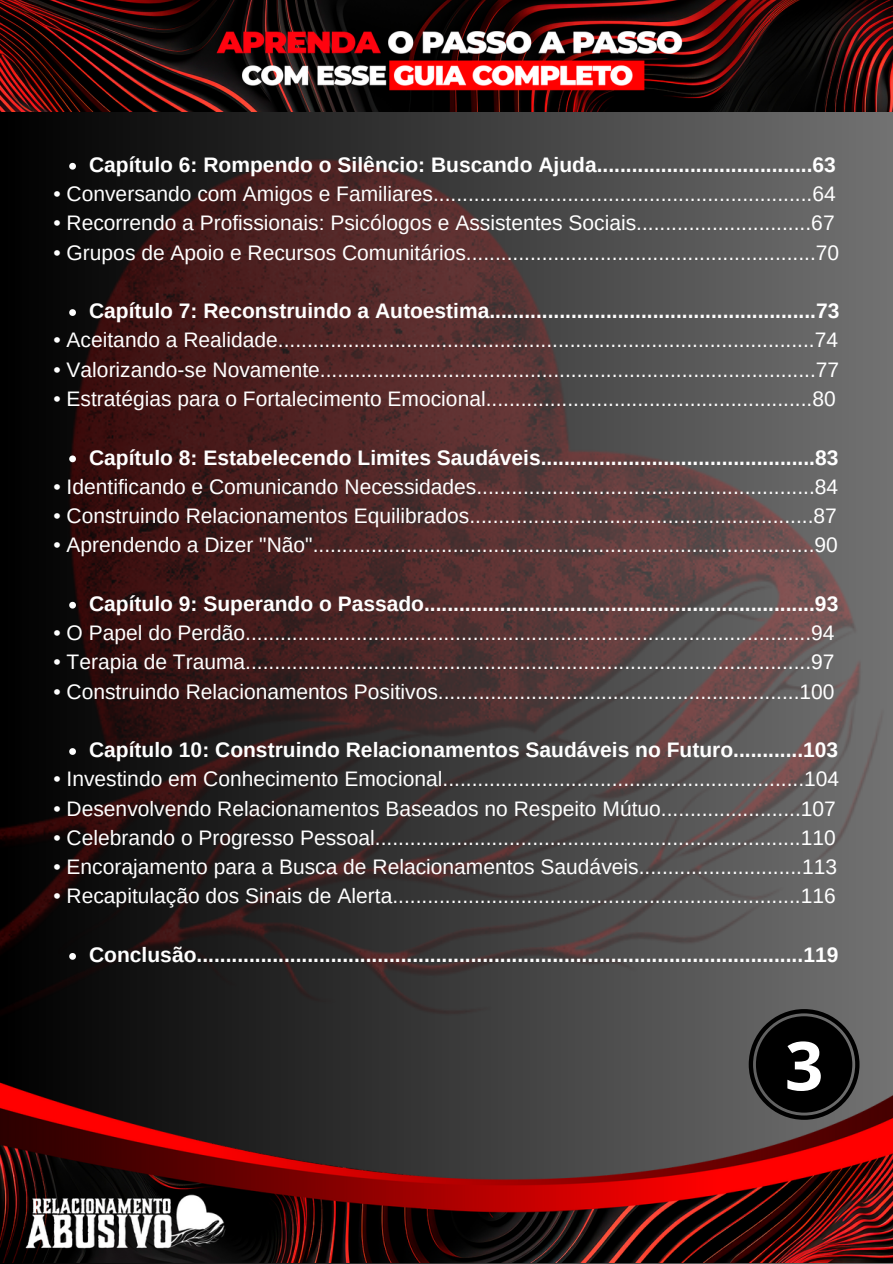
<style>
.page{position:relative;width:893px;height:1264px;background:#fff}
.page>*{position:absolute;margin:0;border:0;box-sizing:border-box;transform-origin:0 0}
.t1{font:700 67.5px "Open Sans";color:#fff}
.t2{font:21px "Arimo";color:#fff}
.t3{font:700 21px "Arimo";color:#fff}
</style>
<div class="page">
<img style="left:0;top:0;width:892px;height:1073px">
<svg style="left:748px;top:1009px;width:111px;height:64px"></svg>
<div style="left:755px;top:1016px;width:97px;height:96px;background:#000;border-radius:50%"></div>
<svg style="left:69px;top:163px;width:7px;height:7px"></svg>
<svg style="left:69px;top:309px;width:7px;height:7px"></svg>
<svg style="left:69px;top:455px;width:7px;height:7px"></svg>
<svg style="left:69px;top:602px;width:7px;height:6px"></svg>
<svg style="left:69px;top:748px;width:7px;height:7px"></svg>
<svg style="left:69px;top:953px;width:7px;height:6px"></svg>
<img style="left:0;top:1073px;width:892px;height:189px">
<p class="t3" style="left:89px;top:153px;width:748px">Capítulo 6: Rompendo o Silêncio: Buscando Ajuda.....................................63</p>
<p class="t2" style="left:53px;top:182px;width:783px">• Conversando com Amigos e Familiares.................................................................64</p>
<p class="t2" style="left:53px;top:211px;width:782px">• Recorrendo a Profissionais: Psicólogos e Assistentes Sociais..............................67</p>
<p class="t2" style="left:53px;top:241px;width:787px">• Grupos de Apoio e Recursos Comunitários............................................................70</p>
<p class="t3" style="left:89px;top:299px;width:751px">Capítulo 7: Reconstruindo a Autoestima........................................................73</p>
<p class="t2" style="left:53px;top:328px;width:786px">• Aceitando a Realidade............................................................................................74</p>
<p class="t2" style="left:53px;top:358px;width:787px">• Valorizando-se Novamente.....................................................................................77</p>
<p class="t2" style="left:53px;top:387px;width:783px">• Estratégias para o Fortalecimento Emocional........................................................80</p>
<p class="t3" style="left:89px;top:445px;width:750px">Capítulo 8: Estabelecendo Limites Saudáveis...............................................83</p>
<p class="t2" style="left:53px;top:475px;width:786px">• Identificando e Comunicando Necessidades..........................................................84</p>
<p class="t2" style="left:53px;top:504px;width:785px">• Construindo Relacionamentos Equilibrados...........................................................87</p>
<p class="t2" style="left:53px;top:533px;width:785px">• Aprendendo a Dizer "Não"......................................................................................90</p>
<p class="t3" style="left:89px;top:592px;width:750px">Capítulo 9: Superando o Passado...................................................................93</p>
<p class="t2" style="left:53px;top:621px;width:782px">• O Papel do Perdão.................................................................................................94</p>
<p class="t2" style="left:53px;top:650px;width:782px">• Terapia de Trauma.................................................................................................97</p>
<p class="t2" style="left:53px;top:679px;width:782px">• Construindo Relacionamentos Positivos..............................................................100</p>
<p class="t3" style="left:89px;top:738px;width:750px">Capítulo 10: Construindo Relacionamentos Saudáveis no Futuro............103</p>
<p class="t2" style="left:53px;top:767px;width:787px">• Investindo em Conhecimento Emocional..............................................................104</p>
<p class="t2" style="left:53px;top:796px;width:784px">• Desenvolvendo Relacionamentos Baseados no Respeito Mútuo........................107</p>
<p class="t2" style="left:53px;top:826px;width:783px">• Celebrando o Progresso Pessoal.........................................................................110</p>
<p class="t2" style="left:53px;top:855px;width:785px">• Encorajamento para a Busca de Relacionamentos Saudáveis............................113</p>
<p class="t2" style="left:53px;top:884px;width:783px">• Recapitulação dos Sinais de Alerta......................................................................116</p>
<p class="t3" style="left:89px;top:943px;width:750px">Conclusão........................................................................................................119</p>
<p class="t1" style="left:784px;top:1018px;width:40px">3</p>
</div>
